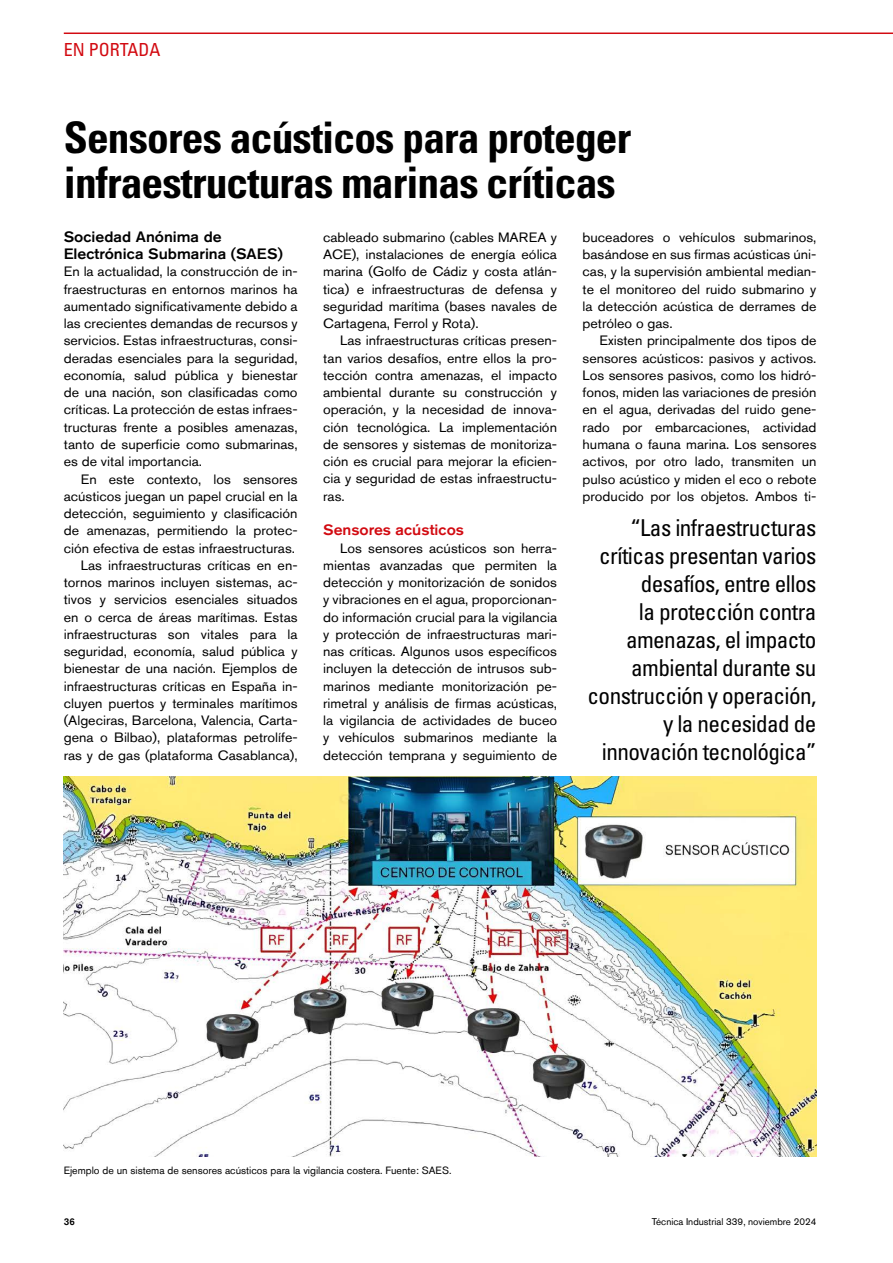
<style>
.page{position:relative;width:893px;height:1263px;background:#fff}
.page>*{position:absolute;margin:0;border:0;box-sizing:border-box;transform-origin:0 0}
.t1{font:700 condensed 43.5px/45px "Univers LT Std";letter-spacing:-.02em;color:#000}
.t2{font:condensed 23.25px/27.9px "Univers LT Std";letter-spacing:-.025em;color:#000;text-align:right}
.t3{font:condensed 18px "Univers LT Std";color:#d20a11}
.t4{font:500 15px/17.2px "Akzidenz Grotesk Std";color:#000;scale:1.05 1}
.t5{font:500 15px "Akzidenz Grotesk Std";color:#d20a11;scale:1.05 1}
.t6{font:13.5px/17.2px "Akzidenz Grotesk Std";color:#000;text-align:justify;scale:1.05 1}
.t7{font:10.5px "Akzidenz Grotesk Std";color:#000}
.t8{font:9.75px "Akzidenz Grotesk Std";color:#000}
.t9{font:500 9.75px "Akzidenz Grotesk Std";color:#000}
</style>
<div class="page">
<hr style="left:64px;top:33px;width:829px;height:1px;background:#d20a11">
<img style="left:64px;top:777px;width:752px;height:379px">
<h3 class="t3" style="left:64px;top:38px;width:98px">EN PORTADA</h3>
<h1 class="t1" style="left:64px;top:115px;width:569px">Sensores acústicos para proteger infraestructuras marinas críticas</h1>
<p class="t4" style="left:64px;top:228px;width:210px">Sociedad Anónima de<br>Electrónica Submarina (SAES)</p>
<p class="t6" style="left:64px;top:263px;width:224px">En la actualidad, la construcción de in&shy;fraestructuras en entornos marinos ha aumentado significativamente debido a las crecientes demandas de recursos y servicios. Estas infraestructuras, consi&shy;deradas esenciales para la seguridad, economía, salud pública y bienestar de una nación, son clasificadas como críticas. La protección de estas infraes&shy;tructuras frente a posibles amenazas, tanto de superficie como submarinas, es de vital importancia.</p>
<p class="t6" style="left:64px;top:470px;width:224px;text-align:right">En este contexto, los sensores acústicos juegan un papel crucial en la detección, seguimiento y clasificación de amenazas, permitiendo la protec&shy;ción efectiva de estas infraestructuras.<br>Las infraestructuras críticas en en&shy;tornos marinos incluyen sistemas, ac&shy;tivos y servicios esenciales situados en o cerca de áreas marítimas. Estas infraestructuras son vitales para la seguridad, economía, salud pública y bienestar de una nación. Ejemplos de infraestructuras críticas en España in&shy;cluyen puertos y terminales marítimos (Algeciras, Barcelona, Valencia, Carta&shy;gena o Bilbao), plataformas petrolífe&shy;ras y de gas (plataforma Casablanca),</p>
<p class="t6" style="left:323px;top:229px;width:224px">cableado submarino (cables MAREA y ACE), instalaciones de energía eólica marina (Golfo de Cádiz y costa atlán&shy;tica) e infraestructuras de defensa y seguridad marítima (bases navales de Cartagena, Ferrol y Rota).</p>
<p class="t6" style="left:323px;top:332px;width:224px;text-indent:17px">Las infraestructuras críticas presen&shy;tan varios desafíos, entre ellos la pro&shy;tección contra amenazas, el impacto ambiental durante su construcción y operación, y la necesidad de innova&shy;ción tecnológica. La implementación de sensores y sistemas de monitoriza&shy;ción es crucial para mejorar la eficien&shy;cia y seguridad de estas infraestructu&shy;ras.</p>
<p class="t5" style="left:323px;top:521px;width:136px">Sensores acústicos</p>
<p class="t6" style="left:323px;top:539px;width:224px;text-indent:17px">Los sensores acústicos son herra&shy;mientas avanzadas que permiten la detección y monitorización de sonidos y vibraciones en el agua, proporcionan&shy;do información crucial para la vigilancia y protección de infraestructuras mari&shy;nas críticas. Algunos usos específicos incluyen la detección de intrusos sub&shy;marinos mediante monitorización pe&shy;rimetral y análisis de firmas acústicas, la vigilancia de actividades de buceo y vehículos submarinos mediante la detección temprana y seguimiento de</p>
<p class="t6" style="left:583px;top:229px;width:224px">buceadores o vehículos submarinos, basándose en sus firmas acústicas úni&shy;cas, y la supervisión ambiental median&shy;te el monitoreo del ruido submarino y la detección acústica de derrames de petróleo o gas.</p>
<p class="t6" style="left:583px;top:332px;width:224px;text-indent:17px">Existen principalmente dos tipos de sensores acústicos: pasivos y activos.<br>Los sensores pasivos, como los hidró&shy;fonos, miden las variaciones de presión en el agua, derivadas del ruido gene&shy;rado por embarcaciones, actividad humana o fauna marina. Los sensores activos, por otro lado, transmiten un pulso acústico y miden el eco o rebote producido por los objetos. Ambos ti-</p>
<h2 class="t2" style="left:588px;top:514px;width:230px">“Las infraestructuras críticas presentan varios desafíos, entre ellos<br>la protección contra amenazas, el impacto ambiental durante su construcción y operación, y la necesidad de innovación tecnológica”</h2>
<p class="t7" style="left:64px;top:1164px;width:389px">Ejemplo de un sistema de sensores acústicos para la vigilancia costera. Fuente: SAES.</p>
<p class="t9" style="left:64px;top:1215px;width:13px">36</p>
<p class="t8" style="left:652px;top:1216px;width:166px">Técnica Industrial 339, noviembre 2024</p>
</div>
